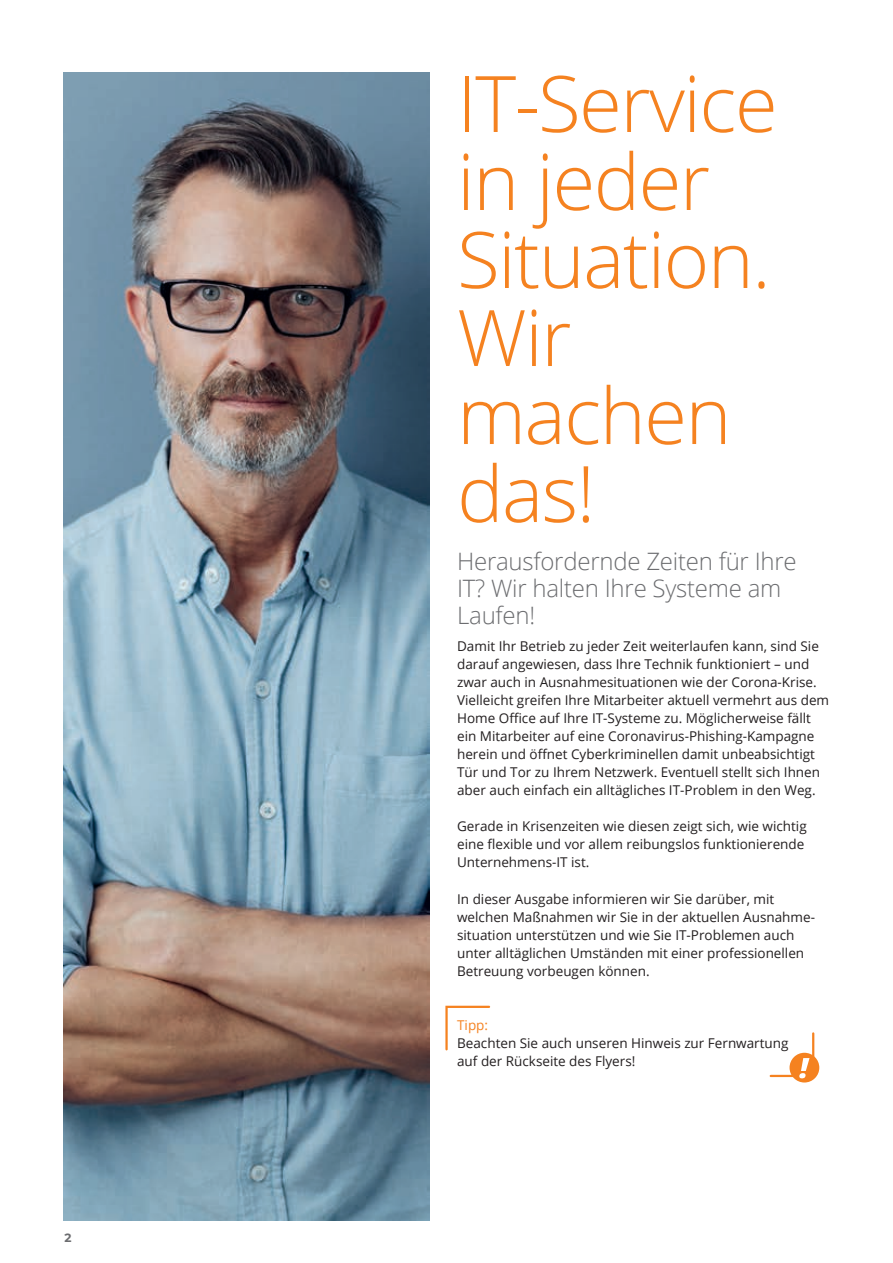
<style>
.page{position:relative;width:893px;height:1263px;background:#fff}
.page>*{position:absolute;margin:0;border:0;box-sizing:border-box;transform-origin:0 0}
.t1{font:300 78px/78px "Open Sans";letter-spacing:-.02em;color:#f58220}
.t2{font:300 24px/27px "Open Sans";letter-spacing:-.01em;color:#6c6d70}
.t3{font:13.5px/18px "Open Sans";color:#231f20}
.t4{font:13.5px "Open Sans";color:#f58220}
.t5{font:700 12px "Montserrat";color:#6c6d70}
</style>
<div class="page">
<svg style="left:445px;top:1005px;width:46px;height:46px"></svg>
<div style="left:789px;top:1053px;width:30px;height:29px;background:#f58220;border-radius:50%"></div>
<svg style="left:769px;top:1032px;width:46px;height:46px"></svg>
<img style="left:64px;top:72px;width:366px;height:1148px">
<p class="t5" style="left:65px;top:1229px;width:9px">2</p>
<h1 class="t1" style="left:457px;top:63px;width:322px">IT-Service in jeder<br>Situation.<br>Wir machen das!</h1>
<h2 class="t2" style="left:457px;top:547px;width:341px">Herausfordernde Zeiten für Ihre<br>IT? Wir halten Ihre Systeme am<br>Laufen!</h2>
<p class="t3" style="left:457px;top:636px;width:374px">Damit Ihr Betrieb zu jeder Zeit weiterlaufen kann, sind Sie darauf angewiesen, dass Ihre Technik funktioniert – und zwar auch in Ausnahmesituationen wie der Corona-Krise.<br>Vielleicht greifen Ihre Mitarbeiter aktuell vermehrt aus dem Home Office auf Ihre IT-Systeme zu. Möglicherweise fällt ein Mitarbeiter auf eine Coronavirus-Phishing-Kampagne herein und öffnet Cyberkriminellen damit unbeabsichtigt Tür und Tor zu Ihrem Netzwerk. Eventuell stellt sich Ihnen aber auch einfach ein alltägliches IT-Problem in den Weg.</p>
<p class="t3" style="left:457px;top:817px;width:351px">Gerade in Krisenzeiten wie diesen zeigt sich, wie wichtig eine flexible und vor allem reibungslos funktionierende<br>Unternehmens-IT ist.</p>
<p class="t3" style="left:457px;top:890px;width:359px">In dieser Ausgabe informieren wir Sie darüber, mit welchen Maßnahmen wir Sie in der aktuellen Ausnahme&shy;situation unterstützen und wie Sie IT-Problemen auch unter alltäglichen Umständen mit einer professionellen Betreuung vorbeugen können.</p>
<p class="t4" style="left:457px;top:1015px;width:33px">Tipp:</p>
<p class="t3" style="left:457px;top:1033px;width:333px">Beachten Sie auch unseren Hinweis zur Fernwartung auf der Rückseite des Flyers!</p>
</div>
